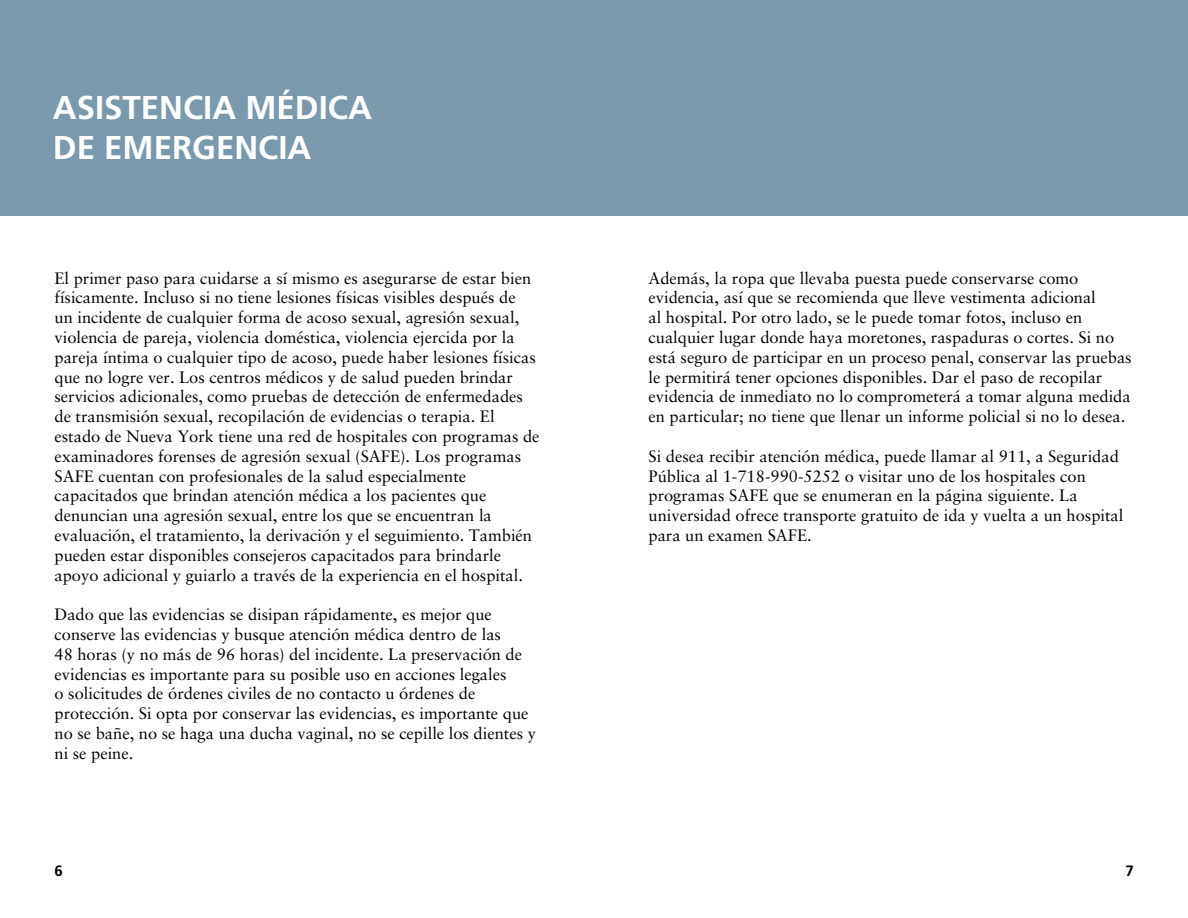
<style>
.page{position:relative;width:1188px;height:918px;background:#fff}
.page>*{position:absolute;margin:0;border:0;box-sizing:border-box;transform-origin:0 0}
.t1{font:700 33px/39.6px "Frutiger";color:#fff}
.t2{font:16.5px/19.8px "Sabon";color:#000}
.t3{font:700 15px "Frutiger";color:#000}
</style>
<div class="page">
<div style="left:0;top:0;width:1188px;height:216px;background:#7b99ac"></div>
<h1 class="t1" style="left:53px;top:88px;width:321px">ASISTENCIA MÉDICA<br>DE EMERGENCIA</h1>
<p class="t2" style="left:55px;top:268px;width:487px">El primer paso para cuidarse a sí mismo es asegurarse de estar bien físicamente. Incluso si no tiene lesiones físicas visibles después de<br>un incidente de cualquier forma de acoso sexual, agresión sexual, violencia de pareja, violencia doméstica, violencia ejercida por la pareja íntima o cualquier tipo de acoso, puede haber lesiones físicas que no logre ver. Los centros médicos y de salud pueden brindar servicios adicionales, como pruebas de detección de enfermedades de transmisión sexual, recopilación de evidencias o terapia. El estado de Nueva York tiene una red de hospitales con programas de examinadores forenses de agresión sexual (SAFE). Los programas SAFE cuentan con profesionales de la salud especialmente capacitados que brindan atención médica a los pacientes que denuncian una agresión sexual, entre los que se encuentran la evaluación, el tratamiento, la derivación y el seguimiento. También pueden estar disponibles consejeros capacitados para brindarle apoyo adicional y guiarlo a través de la experiencia en el hospital.</p>
<p class="t2" style="left:55px;top:604px;width:483px">Dado que las evidencias se disipan rápidamente, es mejor que conserve las evidencias y busque atención médica dentro de las<br>48 horas (y no más de 96 horas) del incidente. La preservación de evidencias es importante para su posible uso en acciones legales<br>o solicitudes de órdenes civiles de no contacto u órdenes de protección. Si opta por conservar las evidencias, es importante que no se bañe, no se haga una ducha vaginal, no se cepille los dientes y ni se peine.</p>
<p class="t3" style="left:55px;top:862px;width:10px">6</p>
<p class="t2" style="left:649px;top:268px;width:485px">Además, la ropa que llevaba puesta puede conservarse como evidencia, así que se recomienda que lleve vestimenta adicional<br>al hospital. Por otro lado, se le puede tomar fotos, incluso en cualquier lugar donde haya moretones, raspaduras o cortes. Si no está seguro de participar en un proceso penal, conservar las pruebas le permitirá tener opciones disponibles. Dar el paso de recopilar evidencia de inmediato no lo comprometerá a tomar alguna medida en particular; no tiene que llenar un informe policial si no lo desea.</p>
<p class="t2" style="left:649px;top:446px;width:476px">Si desea recibir atención médica, puede llamar al 911, a Seguridad Pública al 1-718-990-5252 o visitar uno de los hospitales con programas SAFE que se enumeran en la página siguiente. La universidad ofrece transporte gratuito de ida y vuelta a un hospital para un examen SAFE.</p>
<p class="t3" style="left:1126px;top:862px;width:10px">7</p>
</div>
